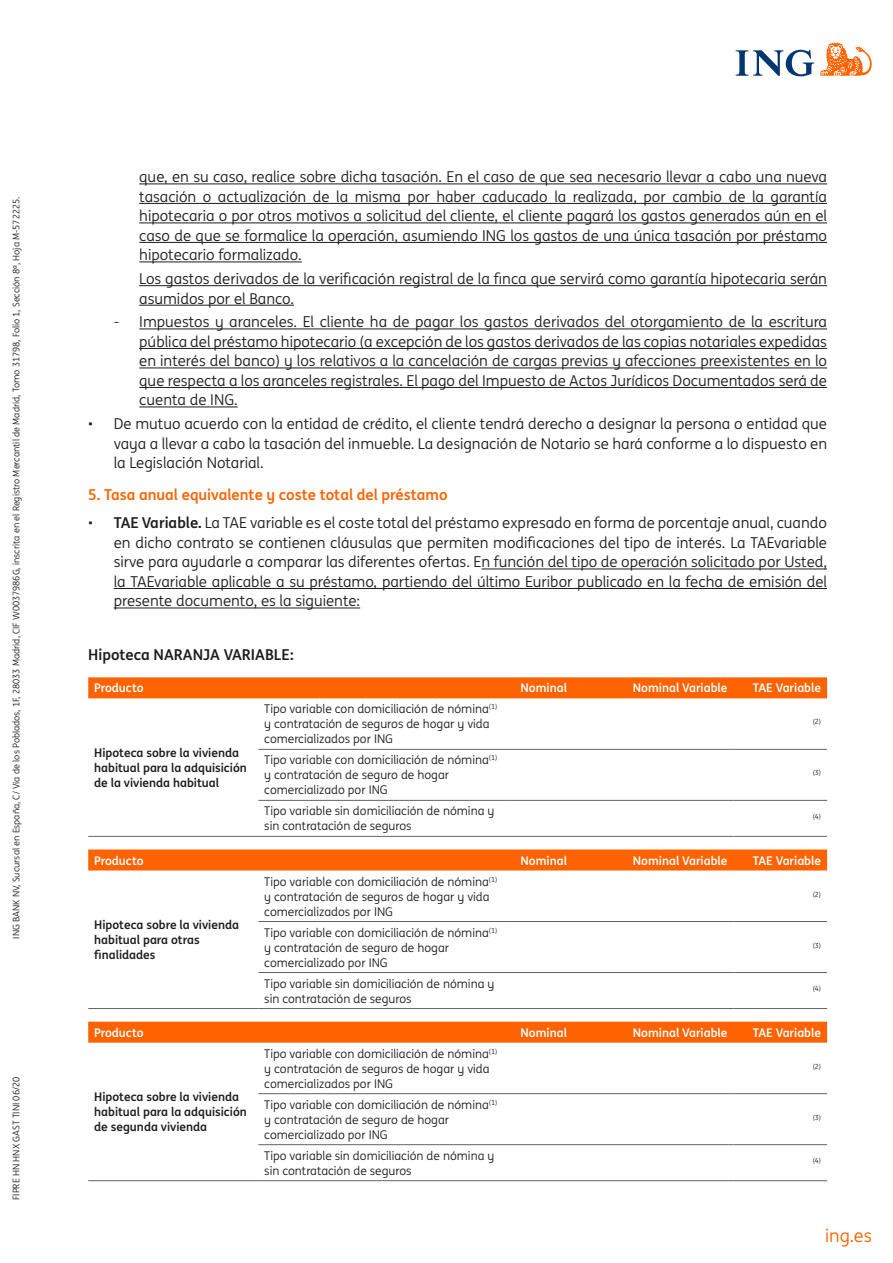
<style>
.page{position:relative;width:893px;height:1263px;background:#fff}
.page>*{position:absolute;margin:0;border:0;box-sizing:border-box;transform-origin:0 0}
.t1{font:18px "ING Me";color:#ff6200}
.P_texto_numeros_con{font:15px/19.5px "ING Me";color:#1d1d1b;text-align:justify}
.P_texto_numeros_sin{font:15px/19.5px "ING Me";color:#1d1d1b;text-align:justify}
.t2{font:700 15px "ING Me";color:#ff6200}
.t3{font:700 15px "ING Me";color:#1d1d1b}
.P_texto_corrido_tabl{font:12px/15px "ING Me";color:#1d1d1b}
.P_texto_corrido_tabl-2{font:700 12px/15px "ING Me";color:#1d1d1b}
.P_texto_corrido_tabl-3{font:700 12px "ING Me";color:#fff}
.t4{font:9.15px "ING Me";color:#1d1d1b}
.P_texto_corrido_tabl-4{font:7.05px "ING Me";color:#1d1d1b}
.s1{font-weight:700}
</style>
<div class="page">
<svg style="left:736px;top:50px;width:78px;height:26px"></svg>
<svg style="left:820px;top:43px;width:52px;height:33px"></svg>
<hr style="left:139px;top:184px;width:688px;height:1px;background:#1d1d1b">
<hr style="left:139px;top:203px;width:688px;height:1px;background:#1d1d1b">
<hr style="left:139px;top:223px;width:688px;height:1px;background:#1d1d1b">
<hr style="left:139px;top:242px;width:688px;height:1px;background:#1d1d1b">
<hr style="left:139px;top:262px;width:163px;height:1px;background:#1d1d1b">
<hr style="left:139px;top:285px;width:688px;height:1px;background:#1d1d1b">
<hr style="left:139px;top:305px;width:155px;height:1px;background:#1d1d1b">
<hr style="left:139px;top:329px;width:688px;height:1px;background:#1d1d1b">
<hr style="left:139px;top:348px;width:688px;height:1px;background:#1d1d1b">
<hr style="left:139px;top:368px;width:688px;height:1px;background:#1d1d1b">
<hr style="left:139px;top:387px;width:688px;height:1px;background:#1d1d1b">
<hr style="left:139px;top:407px;width:99px;height:1px;background:#1d1d1b">
<hr style="left:482px;top:569px;width:345px;height:1px;background:#1d1d1b">
<hr style="left:114px;top:588px;width:713px;height:1px;background:#1d1d1b">
<hr style="left:114px;top:608px;width:246px;height:1px;background:#1d1d1b">
<div style="left:88px;top:677px;width:739px;height:21px;background:#ff6200"></div>
<hr style="left:505px;top:800px;width:68px;height:1px;background:#646463">
<hr style="left:733px;top:800px;width:94px;height:1px;background:#646463">
<hr style="left:258px;top:749px;width:247px;height:1px;background:#646463">
<hr style="left:258px;top:800px;width:247px;height:1px;background:#646463">
<hr style="left:258px;top:836px;width:247px;height:1px;background:#646463">
<hr style="left:573px;top:800px;width:160px;height:1px;background:#646463">
<hr style="left:505px;top:749px;width:68px;height:1px;background:#646463">
<hr style="left:573px;top:749px;width:160px;height:1px;background:#646463">
<hr style="left:733px;top:749px;width:94px;height:1px;background:#646463">
<hr style="left:88px;top:836px;width:170px;height:1px;background:#646463">
<hr style="left:505px;top:836px;width:68px;height:1px;background:#646463">
<hr style="left:573px;top:836px;width:160px;height:1px;background:#646463">
<hr style="left:733px;top:836px;width:94px;height:1px;background:#646463">
<div style="left:88px;top:849px;width:739px;height:21px;background:#ff6200"></div>
<hr style="left:505px;top:972px;width:68px;height:1px;background:#646463">
<hr style="left:733px;top:972px;width:94px;height:1px;background:#646463">
<hr style="left:258px;top:921px;width:247px;height:1px;background:#646463">
<hr style="left:258px;top:972px;width:247px;height:1px;background:#646463">
<hr style="left:258px;top:1008px;width:247px;height:1px;background:#646463">
<hr style="left:573px;top:972px;width:160px;height:1px;background:#646463">
<hr style="left:505px;top:921px;width:68px;height:1px;background:#646463">
<hr style="left:573px;top:921px;width:160px;height:1px;background:#646463">
<hr style="left:733px;top:921px;width:94px;height:1px;background:#646463">
<hr style="left:88px;top:1008px;width:170px;height:1px;background:#646463">
<hr style="left:505px;top:1008px;width:68px;height:1px;background:#646463">
<hr style="left:573px;top:1008px;width:160px;height:1px;background:#646463">
<hr style="left:733px;top:1008px;width:94px;height:1px;background:#646463">
<div style="left:88px;top:1022px;width:739px;height:21px;background:#ff6200"></div>
<hr style="left:505px;top:1144px;width:68px;height:1px;background:#646463">
<hr style="left:733px;top:1144px;width:94px;height:1px;background:#646463">
<hr style="left:258px;top:1093px;width:247px;height:1px;background:#646463">
<hr style="left:258px;top:1144px;width:247px;height:1px;background:#646463">
<hr style="left:258px;top:1180px;width:247px;height:1px;background:#646463">
<hr style="left:573px;top:1144px;width:160px;height:1px;background:#646463">
<hr style="left:505px;top:1093px;width:68px;height:1px;background:#646463">
<hr style="left:573px;top:1093px;width:160px;height:1px;background:#646463">
<hr style="left:733px;top:1093px;width:94px;height:1px;background:#646463">
<hr style="left:88px;top:1180px;width:170px;height:1px;background:#646463">
<hr style="left:505px;top:1180px;width:68px;height:1px;background:#646463">
<hr style="left:573px;top:1180px;width:160px;height:1px;background:#646463">
<hr style="left:733px;top:1180px;width:94px;height:1px;background:#646463">
<p class="t4" style="left:10px;top:939px;width:743px;rotate:-90deg">ING BANK NV, Sucursal en España, C/ Vía de los Poblados, 1F, 28033 Madrid, CIF W0037986G, inscrita en el Registro Mercantil de Madrid, Tomo 31798, Folio 1, Sección 8ª, Hoja M-572225.</p>
<p class="t4" style="left:10px;top:1200px;width:125px;rotate:-90deg">FIPRE HN HNX GAST TINI 06/20</p>
<p class="P_texto_numeros_con" style="left:139px;top:167px;width:689px">que, en su caso, realice sobre dicha tasación. En el caso de que sea necesario llevar a cabo una nueva tasación o actualización de la misma por haber caducado la realizada, por cambio de la garantía hipotecaria o por otros motivos a solicitud del cliente, el cliente pagará los gastos generados aún en el caso de que se formalice la operación, asumiendo ING los gastos de una única tasación por préstamo hipotecario formalizado.</p>
<p class="P_texto_numeros_con" style="left:139px;top:268px;width:689px">Los gastos derivados de la verificación registral de la finca que servirá como garantía hipotecaria serán asumidos por el Banco.</p>
<p class="P_texto_numeros_con" style="left:139px;top:312px;width:689px;text-indent:-26px">- Impuestos y aranceles. El cliente ha de pagar los gastos derivados del otorgamiento de la escritura pública del préstamo hipotecario (a excepción de los gastos derivados de las copias notariales expedidas en interés del banco) y los relativos a la cancelación de cargas previas y afecciones preexistentes en lo que respecta a los aranceles registrales. El pago del Impuesto de Actos Jurídicos Documentados será de cuenta de ING.</p>
<p class="P_texto_numeros_sin" style="left:114px;top:413px;width:715px;text-indent:-26px">• De mutuo acuerdo con la entidad de crédito, el cliente tendrá derecho a designar la persona o entidad que vaya a llevar a cabo la tasación del inmueble. La designación de Notario se hará conforme a lo dispuesto en la Legislación Notarial.</p>
<h4 class="t2" style="left:88px;top:483px;width:361px">5. Tasa anual equivalente y coste total del préstamo</h4>
<p class="P_texto_numeros_sin" style="left:114px;top:513px;width:715px;text-indent:-26px">• <span class="s1">TAE Variable.</span> La TAE variable es el coste total del préstamo expresado en forma de porcentaje anual, cuando en dicho contrato se contienen cláusulas que permiten modificaciones del tipo de interés. La TAEvariable sirve para ayudarle a comparar las diferentes ofertas. En función del tipo de operación solicitado por Usted, la TAEvariable aplicable a su préstamo, partiendo del último Euribor publicado en la fecha de emisión del presente documento, es la siguiente:</p>
<h4 class="t3" style="left:88px;top:643px;width:207px">Hipoteca NARANJA VARIABLE:</h4>
<p class="P_texto_corrido_tabl-3" style="left:94px;top:678px;width:51px">Producto</p>
<p class="P_texto_corrido_tabl-3" style="left:520px;top:678px;width:48px">Nominal</p>
<p class="P_texto_corrido_tabl-3" style="left:633px;top:678px;width:96px">Nominal Variable</p>
<p class="P_texto_corrido_tabl-3" style="left:753px;top:678px;width:70px">TAE Variable</p>
<p class="P_texto_corrido_tabl-2" style="left:94px;top:744px;width:154px">Hipoteca sobre la vivienda habitual para la adquisición de la vivienda habitual</p>
<p class="P_texto_corrido_tabl" style="left:264px;top:701px;width:234px">Tipo variable con domiciliación de nómina<sup>(1) </sup>y contratación de seguros de hogar y vida comercializados por ING</p>
<p class="P_texto_corrido_tabl" style="left:264px;top:752px;width:234px">Tipo variable con domiciliación de nómina<sup>(1) </sup>y contratación de seguro de hogar comercializado por ING</p>
<p class="P_texto_corrido_tabl-4" style="left:813px;top:717px;width:10px">(2)</p>
<p class="P_texto_corrido_tabl-4" style="left:813px;top:768px;width:10px">(3)</p>
<p class="P_texto_corrido_tabl" style="left:264px;top:803px;width:231px">Tipo variable sin domiciliación de nómina y sin contratación de seguros</p>
<p class="P_texto_corrido_tabl-4" style="left:813px;top:811px;width:10px">(4)</p>
<p class="P_texto_corrido_tabl-3" style="left:94px;top:850px;width:51px">Producto</p>
<p class="P_texto_corrido_tabl-3" style="left:520px;top:850px;width:48px">Nominal</p>
<p class="P_texto_corrido_tabl-3" style="left:633px;top:850px;width:96px">Nominal Variable</p>
<p class="P_texto_corrido_tabl-3" style="left:753px;top:850px;width:70px">TAE Variable</p>
<p class="P_texto_corrido_tabl-2" style="left:94px;top:916px;width:146px">Hipoteca sobre la vivienda habitual para otras finalidades</p>
<p class="P_texto_corrido_tabl" style="left:264px;top:873px;width:234px">Tipo variable con domiciliación de nómina<sup>(1) </sup>y contratación de seguros de hogar y vida comercializados por ING</p>
<p class="P_texto_corrido_tabl" style="left:264px;top:924px;width:234px">Tipo variable con domiciliación de nómina<sup>(1) </sup>y contratación de seguro de hogar comercializado por ING</p>
<p class="P_texto_corrido_tabl-4" style="left:813px;top:889px;width:10px">(2)</p>
<p class="P_texto_corrido_tabl-4" style="left:813px;top:940px;width:10px">(3)</p>
<p class="P_texto_corrido_tabl" style="left:264px;top:975px;width:231px">Tipo variable sin domiciliación de nómina y sin contratación de seguros</p>
<p class="P_texto_corrido_tabl-4" style="left:813px;top:983px;width:10px">(4)</p>
<p class="P_texto_corrido_tabl-3" style="left:94px;top:1023px;width:51px">Producto</p>
<p class="P_texto_corrido_tabl-3" style="left:520px;top:1023px;width:48px">Nominal</p>
<p class="P_texto_corrido_tabl-3" style="left:633px;top:1023px;width:96px">Nominal Variable</p>
<p class="P_texto_corrido_tabl-3" style="left:753px;top:1023px;width:70px">TAE Variable</p>
<p class="P_texto_corrido_tabl-2" style="left:94px;top:1089px;width:154px">Hipoteca sobre la vivienda habitual para la adquisición de segunda vivienda</p>
<p class="P_texto_corrido_tabl" style="left:264px;top:1045px;width:234px">Tipo variable con domiciliación de nómina<sup>(1) </sup>y contratación de seguros de hogar y vida comercializados por ING</p>
<p class="P_texto_corrido_tabl" style="left:264px;top:1096px;width:234px">Tipo variable con domiciliación de nómina<sup>(1) </sup>y contratación de seguro de hogar comercializado por ING</p>
<p class="P_texto_corrido_tabl-4" style="left:813px;top:1061px;width:10px">(2)</p>
<p class="P_texto_corrido_tabl-4" style="left:813px;top:1112px;width:10px">(3)</p>
<p class="P_texto_corrido_tabl" style="left:264px;top:1147px;width:231px">Tipo variable sin domiciliación de nómina y sin contratación de seguros</p>
<p class="P_texto_corrido_tabl-4" style="left:813px;top:1155px;width:10px">(4)</p>
<p class="t1" style="left:825px;top:1222px;width:48px">ing.es</p>
</div>
